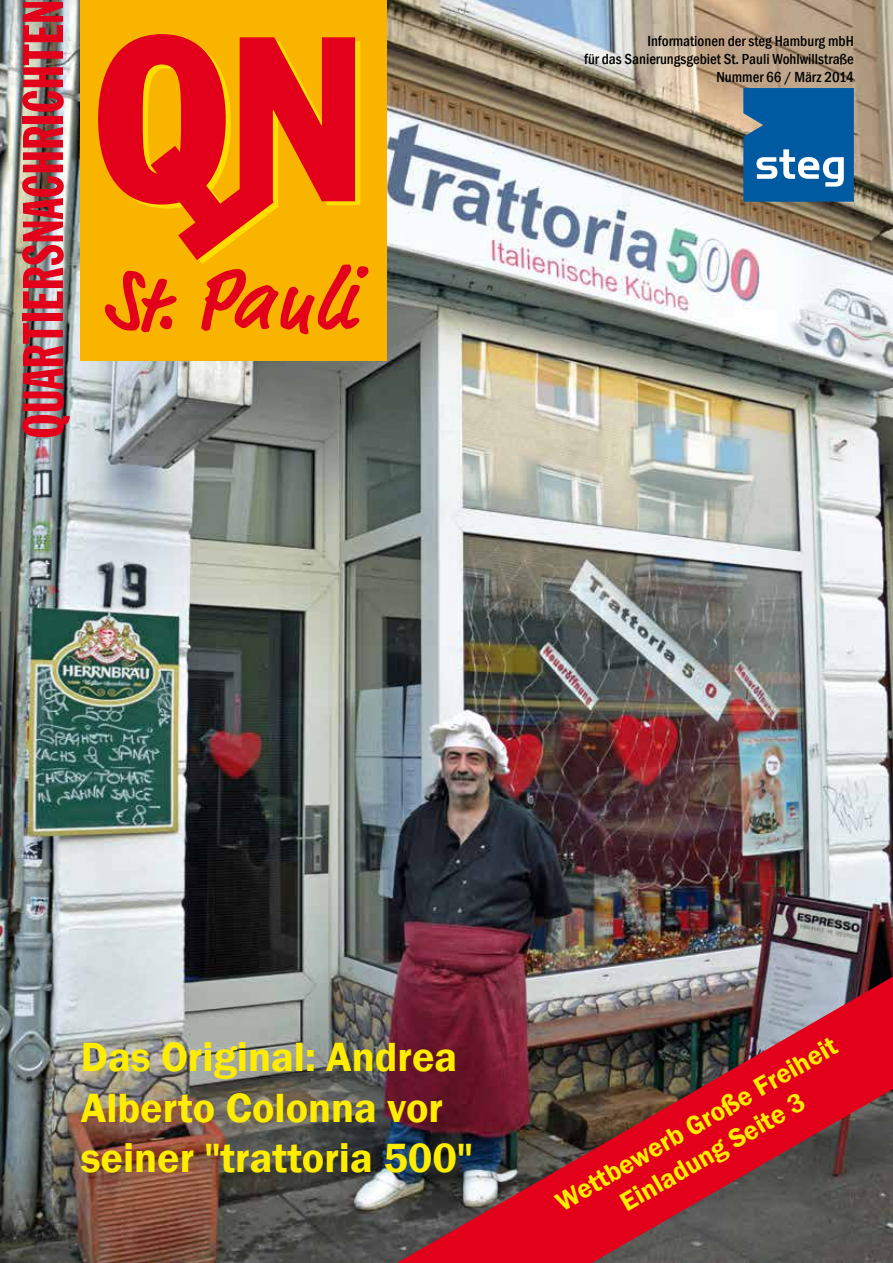
<style>
.page{position:relative;width:893px;height:1263px;background:#fff}
.page>*{position:absolute;margin:0;border:0;box-sizing:border-box;transform-origin:0 0}
.t1{font:60px "Franklin Gothic EF Extra Condens";color:#e2001a}
.t2{font:600 42px/50.4px "Franklin Gothic";color:#ffed00}
.t3{font:600 27px/32.4px "Franklin Gothic";color:#ffed00;text-align:center}
.t4{font:500 condensed 15px/18px "Franklin Gothic";color:#000;text-align:right}
</style>
<div class="page">
<img style="left:0;top:0;width:893px;height:1263px">
<svg style="left:743px;top:88px;width:111px;height:114px"></svg>
<div style="left:81px;top:0;width:306px;height:361px;background:#f9b400"></div>
<svg style="left:98px;top:34px;width:270px;height:301px"></svg>
<img style="left:397px;top:976px;width:496px;height:287px">
<h1 class="t1" style="left:11px;top:439px;width:441px;rotate:-90deg">QUARTIERSNACHRICHTEN</h1>
<p class="t4" style="left:584px;top:32px;width:271px">Informationen der steg Hamburg mbH<br>für das Sanierungsgebiet St. Pauli Wohlwillstraße<br>Nummer 66 / März 2014</p>
<h2 class="t2" style="left:81px;top:1032px;width:393px">Das Original: Andrea<br>Alberto Colonna vor seiner "trattoria 500"</h2>
<h3 class="t3" style="left:550px;top:1190px;width:321px;rotate:-30deg">Wettbewerb Große Freiheit<br>Einladung Seite 3</h3>
</div>
